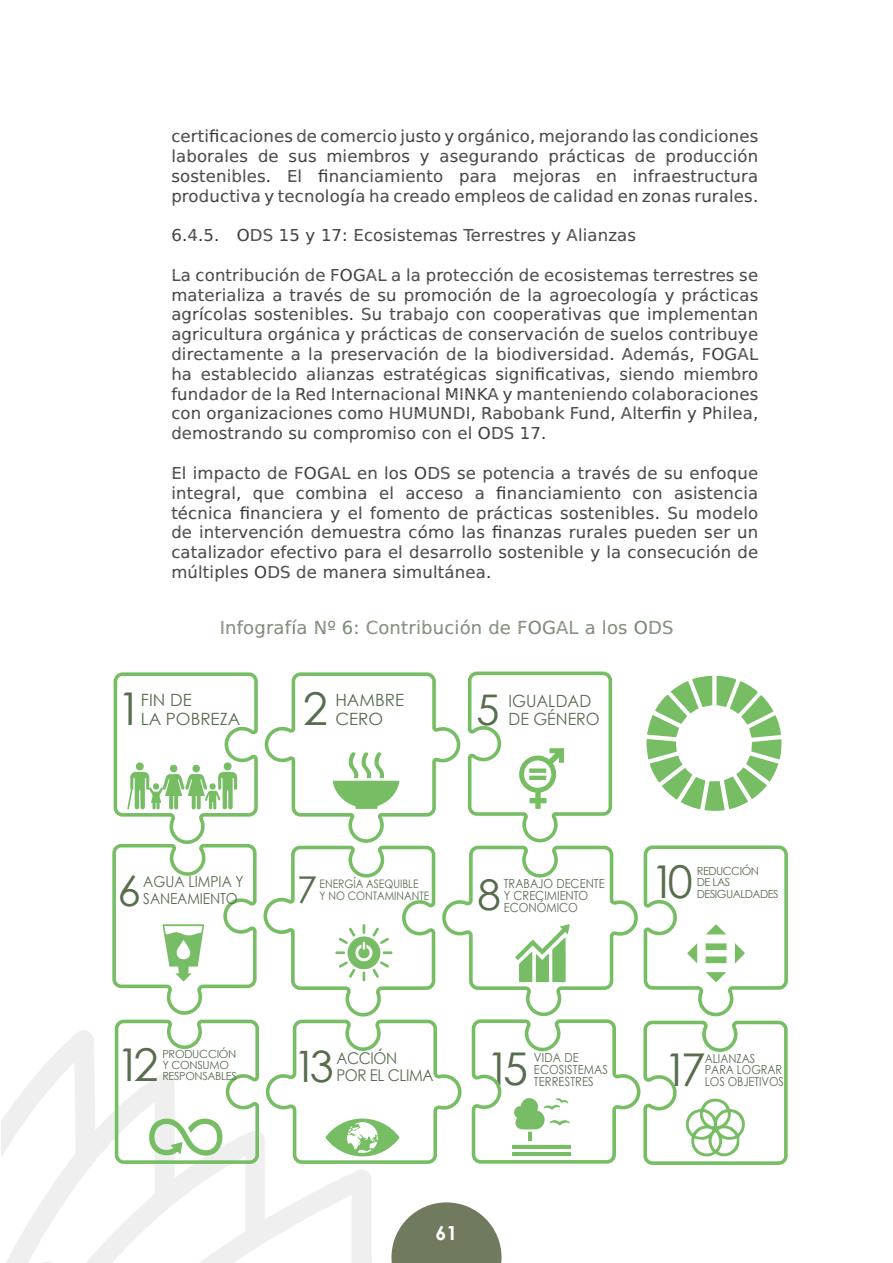
<style>
.page{position:relative;width:893px;height:1263px;background:#fff}
.page>*{position:absolute;margin:0;border:0;box-sizing:border-box;transform-origin:0 0}
.t1{font:45.15px "Century Gothic";letter-spacing:-.175em;color:#576d4e}
.t2{font:43.2px "Century Gothic";color:#576d4e}
.t3{font:42.3px "Century Gothic";color:#576d4e}
.t4{font:42.15px "Century Gothic";color:#576d4e}
.t5{font:36.9px "Century Gothic";color:#576d4e}
.t6{font:700 19.5px "Century Gothic";color:#fff}
.t7{font:18px "Ecofont Vera Sans";letter-spacing:.01em;color:#65755e}
.t8{font:16.95px/18px "Century Gothic";color:#576d4e}
.t9{font:16.95px/18px "Century Gothic";color:#576d4e;scale:.94 1}
.Subtitulo_dentro_del_subtitulo{font:16.5px/19.8px "Ecofont Vera Sans";letter-spacing:.01em;color:#231f20;text-align:justify}
.t10{font:16.2px/17.2px "Century Gothic";letter-spacing:-.025em;color:#576d4e;scale:.92 1}
.t11{font:15.15px/16.2px "Century Gothic";letter-spacing:-.005em;color:#576d4e;scale:.9 1}
.t12{font:12.6px/12px "Century Gothic";color:#576d4e;scale:.89 1}
.t13{font:12.3px/11.9px "Century Gothic";letter-spacing:-.005em;color:#576d4e;scale:.89 1}
.t14{font:11.7px/12.5px "Century Gothic";color:#576d4e;scale:.88 1}
.t15{font:11.1px/11.1px "Century Gothic";letter-spacing:-.03em;color:#576d4e}
.t16{font:11.1px/11.1px "Century Gothic";letter-spacing:-.05em;color:#576d4e}
</style>
<div class="page">
<svg style="left:111px;top:671px;width:677px;height:496px"></svg>
<svg style="left:391px;top:1202px;width:110px;height:61px"></svg>
<p class="Subtitulo_dentro_del_subtitulo" style="left:171px;top:126px;width:588px">certificaciones de comercio justo y orgánico, mejorando las condiciones laborales de sus miembros y asegurando prácticas de producción sostenibles. El financiamiento para mejoras en infraestructura productiva y tecnología ha creado empleos de calidad en zonas rurales.</p>
<p class="Subtitulo_dentro_del_subtitulo" style="left:171px;top:225px;width:466px">6.4.5. ODS 15 y 17: Ecosistemas Terrestres y Alianzas</p>
<p class="Subtitulo_dentro_del_subtitulo" style="left:171px;top:265px;width:588px">La contribución de FOGAL a la protección de ecosistemas terrestres se materializa a través de su promoción de la agroecología y prácticas agrícolas sostenibles. Su trabajo con cooperativas que implementan agricultura orgánica y prácticas de conservación de suelos contribuye directamente a la preservación de la biodiversidad. Además, FOGAL ha establecido alianzas estratégicas significativas, siendo miembro fundador de la Red Internacional MINKA y manteniendo colaboraciones con organizaciones como HUMUNDI, Rabobank Fund, Alterfin y Philea, demostrando su compromiso con el ODS 17.</p>
<p class="Subtitulo_dentro_del_subtitulo" style="left:171px;top:463px;width:588px">El impacto de FOGAL en los ODS se potencia a través de su enfoque integral, que combina el acceso a financiamiento con asistencia técnica financiera y el fomento de prácticas sostenibles. Su modelo de intervención demuestra cómo las finanzas rurales pueden ser un catalizador efectivo para el desarrollo sostenible y la consecución de múltiples ODS de manera simultánea.</p>
<p class="t7" style="left:220px;top:617px;width:455px">Infografía Nº 6: Contribución de FOGAL a los ODS</p>
<p class="t1" style="left:117px;top:677px;width:27px">1</p>
<p class="t8" style="left:141px;top:691px;width:101px">FIN DE<br>LA POBREZA</p>
<p class="t1" style="left:303px;top:677px;width:27px">2</p>
<p class="t8" style="left:335px;top:691px;width:70px">HAMBRE<br>CERO</p>
<p class="t3" style="left:476px;top:680px;width:25px">5</p>
<p class="t9" style="left:508px;top:691px;width:99px">IGUALDAD<br>DE GÉNERO</p>
<p class="t4" style="left:117px;top:861px;width:25px">6</p>
<p class="t11" style="left:143px;top:874px;width:113px">AGUA LIMPIA Y<br>SANEAMIENTO</p>
<p class="t5" style="left:297px;top:863px;width:22px">7</p>
<p class="t14" style="left:320px;top:877px;width:126px">ENERGÍA ASEQUIBLE<br>Y NO CONTAMINANTE</p>
<p class="t3" style="left:478px;top:865px;width:25px">8</p>
<p class="t12" style="left:504px;top:877px;width:115px">TRABAJO DECENTE<br>Y CRECIMIENTO<br>ECONÓMICO</p>
<p class="t1" style="left:650px;top:850px;width:44px">10</p>
<p class="t16" style="left:697px;top:865px;width:83px">REDUCCIÓN<br>DE LAS<br>DESIGUALDADES</p>
<p class="t15" style="left:162px;top:1048px;width:76px">PRODUCCIÓN<br>Y CONSUMO<br>RESPONSABLES</p>
<p class="t1" style="left:116px;top:1033px;width:44px">12</p>
<p class="t2" style="left:293px;top:1036px;width:42px">13</p>
<p class="t10" style="left:336px;top:1049px;width:107px">ACCIÓN<br>POR EL CLIMA</p>
<p class="t12" style="left:534px;top:1051px;width:85px">VIDA DE<br>ECOSISTEMAS<br>TERRESTRES</p>
<p class="t1" style="left:486px;top:1037px;width:44px">15</p>
<p class="t13" style="left:705px;top:1052px;width:88px">ALIANZAS<br>PARA LOGRAR</p>
<p class="t1" style="left:664px;top:1038px;width:44px">17</p>
<p class="t13" style="left:705px;top:1076px;width:91px">LOS OBJETIVOS</p>
<p class="t6" style="left:436px;top:1218px;width:23px">61</p>
</div>
